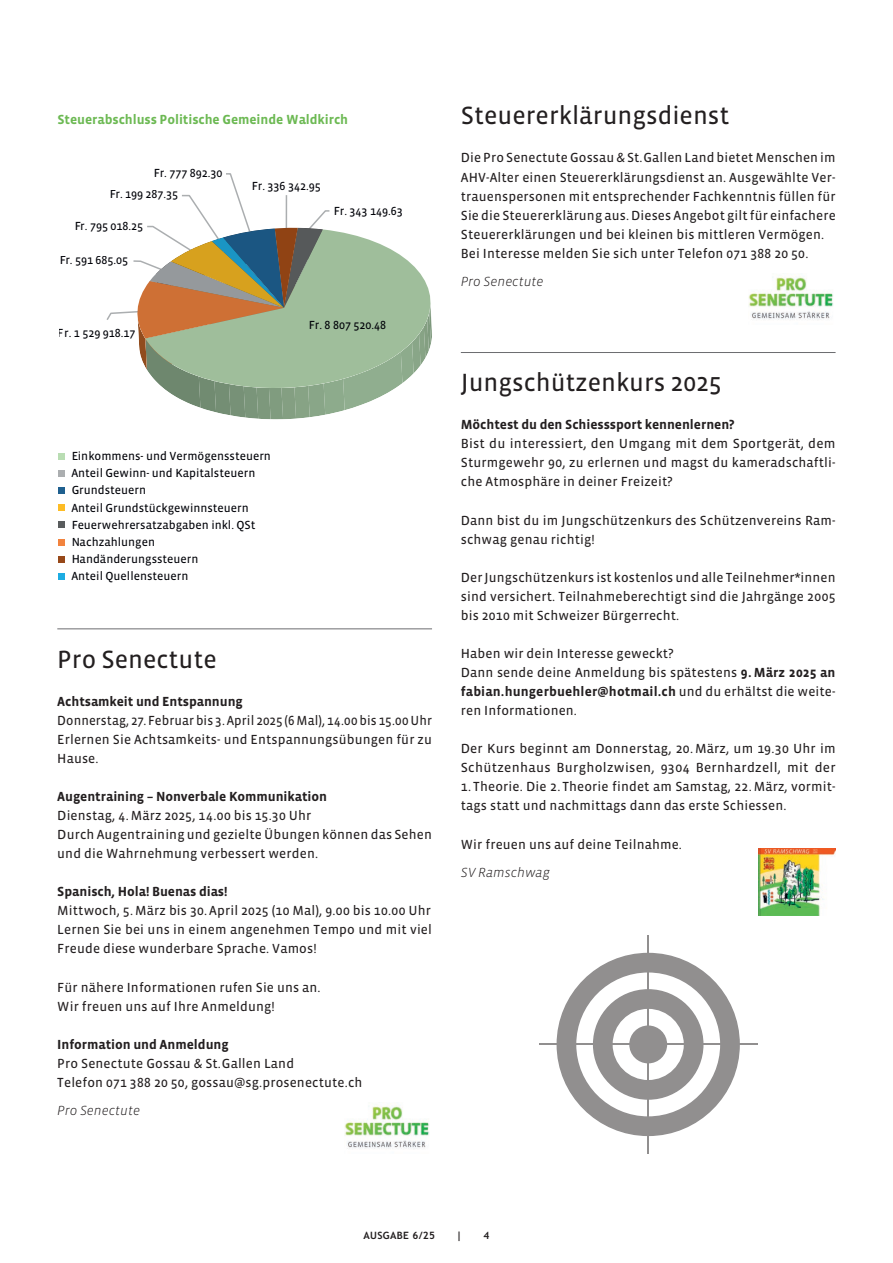
<style>
.page{position:relative;width:893px;height:1263px;background:#fff}
.page>*{position:absolute;margin:0;border:0;box-sizing:border-box;transform-origin:0 0}
.t1{font:25.5px "Vista Sans Reg";color:#231f20}
.t2{font:13.5px/19px "Vista Sans Reg";letter-spacing:.01em;color:#231f20}
.t3{font:700 13.5px "Vista Sans";letter-spacing:-.005em;color:#231f20}
.t4{font:13.5px/19px "Vista Sans Reg";letter-spacing:.01em;color:#231f20;text-align:justify;scale:.96 1}
.t5{font:700 13.5px "Vista Sans";letter-spacing:-.005em;color:#6cb953}
.t6{font:italic 300 13.5px "Vista Sans";color:#231f20}
.t7{font:12px/17.1px "Vista Sans Reg";color:#000208}
.t8{font:700 10.2px "Trebuchet MS";letter-spacing:.03em;color:#231f20}
.s1{font-family:"Vista Sans";font-weight:700}
.s2{font-family:"Vista Sans Reg";font-weight:400}
</style>
<div class="page">
<hr style="left:57px;top:628px;width:375px;height:1px;background:#6c6d70">
<img style="left:344px;top:1103px;width:85px;height:46px">
<hr style="left:461px;top:352px;width:375px;height:1px;background:#6c6d70">
<img style="left:748px;top:274px;width:85px;height:46px">
<img style="left:758px;top:848px;width:78px;height:68px">
<div style="left:58px;top:556px;width:7px;height:6px;background:#974819"></div>
<div style="left:58px;top:573px;width:7px;height:6px;background:#1dace2"></div>
<div style="left:58px;top:505px;width:7px;height:6px;background:#fdbc25"></div>
<div style="left:58px;top:539px;width:7px;height:6px;background:#f2833e"></div>
<div style="left:58px;top:522px;width:7px;height:6px;background:#595c5d"></div>
<div style="left:58px;top:487px;width:7px;height:7px;background:#1f608f"></div>
<div style="left:58px;top:470px;width:7px;height:7px;background:#abaeb0"></div>
<div style="left:58px;top:453px;width:7px;height:6px;background:#b9ddb3"></div>
<svg style="left:106px;top:173px;width:289px;height:246px"></svg>
<svg style="left:145px;top:229px;width:287px;height:159px;background:#a4ae90"></svg>
<svg style="left:557px;top:953px;width:183px;height:183px"></svg>
<hr style="left:647px;top:1044px;width:2px;height:109px;background:#231f20">
<hr style="left:648px;top:1044px;width:109px;height:1px;background:#231f20">
<hr style="left:647px;top:935px;width:2px;height:109px;background:#231f20">
<hr style="left:539px;top:1044px;width:109px;height:1px;background:#231f20">
<p class="t5" style="left:57px;top:113px;width:292px">Steuerabschluss Politische Gemeinde Waldkirch</p>
<p class="t7" style="left:153px;top:164px;width:71px">Fr. 777 892.30</p>
<p class="t7" style="left:109px;top:186px;width:71px">Fr. 199 287.35</p>
<p class="t7" style="left:74px;top:218px;width:71px">Fr. 795 018.25</p>
<p class="t7" style="left:59px;top:252px;width:71px">Fr. 591 685.05</p>
<p class="t7" style="left:58px;top:324px;width:79px">Fr. 1 529 918.17</p>
<p class="t7" style="left:252px;top:177px;width:71px">Fr. 336 342.95</p>
<p class="t7" style="left:334px;top:203px;width:71px">Fr. 343 149.63</p>
<p class="t7" style="left:309px;top:316px;width:79px">Fr. 8 807 520.48</p>
<p class="t7" style="left:71px;top:448px;width:201px">Einkommens- und Vermögenssteuern</p>
<p class="t7" style="left:71px;top:465px;width:185px">Anteil Gewinn- und Kapitalsteuern</p>
<p class="t7" style="left:71px;top:482px;width:76px">Grundsteuern</p>
<p class="t7" style="left:71px;top:499px;width:179px">Anteil Grundstückgewinnsteuern</p>
<p class="t7" style="left:71px;top:533px;width:85px">Nachzahlungen</p>
<p class="t7" style="left:71px;top:516px;width:186px">Feuerwehrersatzabgaben inkl. QSt</p>
<p class="t7" style="left:71px;top:551px;width:129px">Handänderungssteuern<br>Anteil Quellensteuern</p>
<h1 class="t1" style="left:57px;top:646px;width:161px">Pro Senectute</h1>
<p class="t3" style="left:57px;top:694px;width:187px">Achtsamkeit und Entspannung</p>
<p class="t4" style="left:57px;top:711px;width:392px">Donnerstag, 27. Februar bis 3.April 2025 (6 Mal), 14.00 bis 15.00 Uhr Erlernen Sie Achtsamkeits- und Entspannungsübungen für zu Hause.</p>
<p class="t3" style="left:57px;top:789px;width:271px">Augentraining – Nonverbale Kommunikation</p>
<p class="t2" style="left:57px;top:806px;width:376px">Dienstag, 4. März 2025, 14.00 bis 15.30 Uhr<br>Durch Augentraining und gezielte Übungen können das Sehen und die Wahrnehmung verbessert werden.</p>
<p class="t3" style="left:57px;top:885px;width:172px">Spanisch, Hola! Buenas dias!</p>
<p class="t2" style="left:57px;top:901px;width:376px;text-align:justify">Mittwoch, 5. März bis 30. April 2025 (10 Mal), 9.00 bis 10.00 Uhr Lernen Sie bei uns in einem angenehmen Tempo und mit viel Freude diese wunderbare Sprache. Vamos!</p>
<p class="t2" style="left:57px;top:978px;width:265px">Für nähere Informationen rufen Sie uns an.<br>Wir freuen uns auf Ihre Anmeldung!</p>
<p class="t3" style="left:57px;top:1037px;width:173px">Information und Anmeldung</p>
<p class="t2" style="left:57px;top:1054px;width:307px">Pro Senectute Gossau &amp; St.Gallen Land<br>Telefon 071 388 20 50, gossau@sg.prosenectute.ch</p>
<p class="t6" style="left:57px;top:1104px;width:84px">Pro Senectute</p>
<h1 class="t1" style="left:461px;top:103px;width:270px">Steuererklärungsdienst</h1>
<p class="t2" style="left:461px;top:149px;width:376px">Die Pro Senectute Gossau &amp; St.Gallen Land bietet Menschen im AHV-Alter einen Steuererklärungsdienst an. Ausgewählte Ver&shy;trauenspersonen mit entsprechender Fachkenntnis füllen für Sie die Steuererklärung aus. Dieses Angebot gilt für einfachere Steuererklärungen und bei kleinen bis mittleren Vermögen.<br>Bei Interesse melden Sie sich unter Telefon 071 388 20 50.</p>
<p class="t6" style="left:461px;top:275px;width:84px">Pro Senectute</p>
<h1 class="t1" style="left:461px;top:370px;width:262px">Jungschützenkurs 2025</h1>
<p class="t3" style="left:461px;top:418px;width:275px">Möchtest du den Schiesssport kennenlernen?</p>
<p class="t2" style="left:461px;top:435px;width:376px;text-align:justify">Bist du interessiert, den Umgang mit dem Sportgerät, dem Sturmgewehr 90, zu erlernen und magst du kameradschaftli&shy;che Atmosphäre in deiner Freizeit?</p>
<p class="t2" style="left:461px;top:511px;width:376px">Dann bist du im Jungschützenkurs des Schützenvereins Ram&shy;schwag genau richtig!</p>
<p class="t2" style="left:461px;top:568px;width:376px;text-align:justify">Der Jungschützenkurs ist kostenlos und alle Teilnehmer*innen sind versichert. Teilnahmeberechtigt sind die Jahrgänge 2005 bis 2010 mit Schweizer Bürgerrecht.</p>
<p class="t2" style="left:461px;top:644px;width:376px">Haben wir dein Interesse geweckt?<br>Dann sende deine Anmeldung bis spätestens <span class="s1">9.März 2025 an</span></p>
<p class="t3" style="left:461px;top:685px;width:376px">fabian.hungerbuehler@hotmail.ch <span class="s2">und du erhältst die weite-</span></p>
<p class="t2" style="left:461px;top:701px;width:118px">ren Informationen.</p>
<p class="t2" style="left:461px;top:739px;width:376px">Der Kurs beginnt am Donnerstag, 20.März, um 19.30 Uhr im<br>Schützenhaus Burgholzwisen, 9304 Bernhardzell, mit der</p>
<p class="t2" style="left:461px;top:778px;width:376px">1. -Theorie. Die 2. Theorie findet am Samstag, 22. März, vormit&shy;tags statt und nachmittags dann das erste Schiessen.</p>
<p class="t2" style="left:461px;top:835px;width:223px">Wir freuen uns auf deine Teilnahme.</p>
<p class="t6" style="left:461px;top:866px;width:91px">SV Ramschwag</p>
<p class="t8" style="left:364px;top:1229px;width:73px">AUSGABE 6/25</p>
<p class="t8" style="left:456px;top:1229px;width:7px">|</p>
<p class="t8" style="left:483px;top:1229px;width:7px">4</p>
</div>
